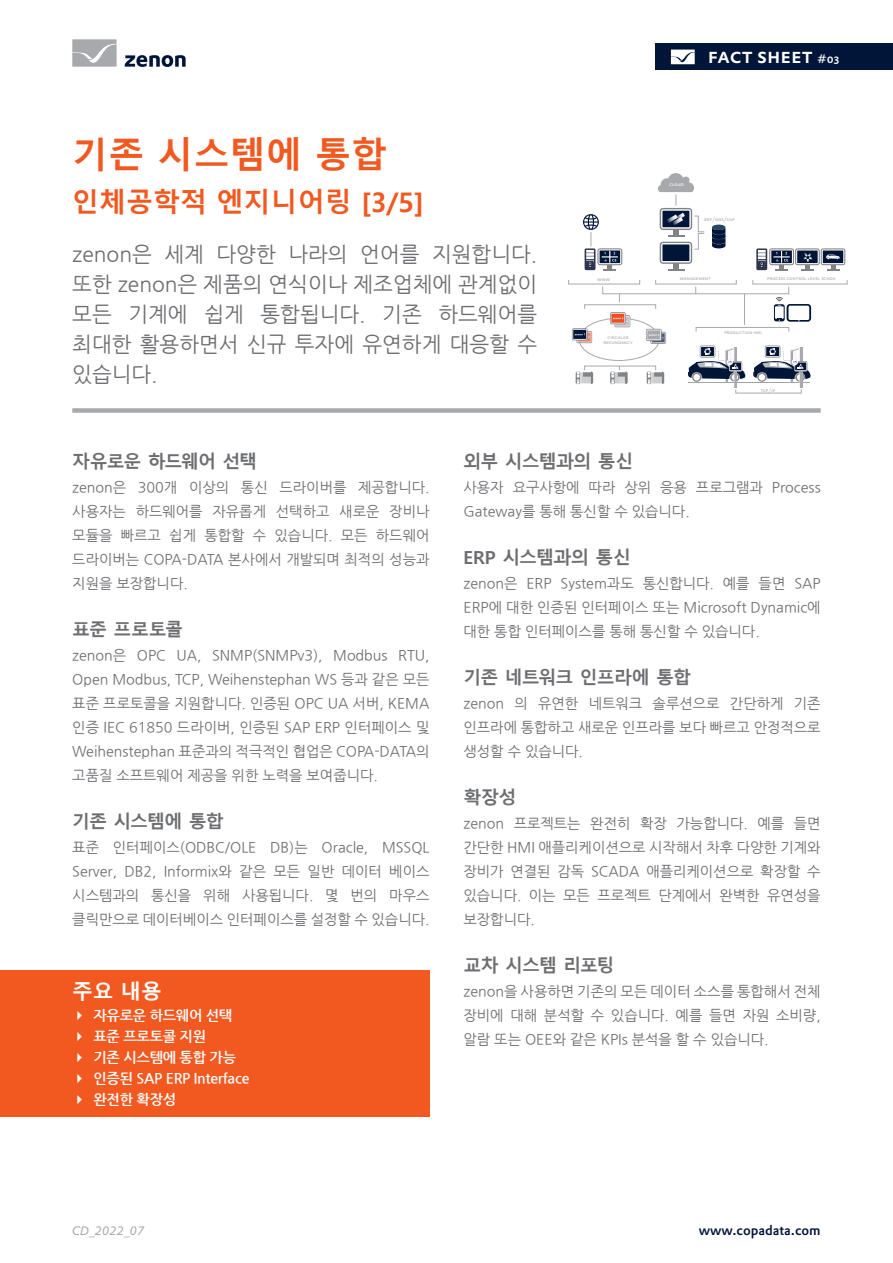
<style>
.page{position:relative;width:893px;height:1263px;background:#fff}
.page>*{position:absolute;margin:0;border:0;box-sizing:border-box;transform-origin:0 0}
.Header_Headline_oran{font:700 36px "Malgun Gothic";letter-spacing:.005em;color:#f15921}
.Header_Subheadline_o{font:700 27px "Malgun Gothic";color:#f15921}
.Header_Teaser_Text_K{font:21px/30px "Nanum Gothic";color:#6c6d70;text-align:justify}
.t1{font:500 21px "DTL Prokyon TOT Caps";color:#fff}
.t2{font:700 20.85px "Malgun Gothic";color:#fff}
.Bodytext_Headline_KR{font:700 18px "Malgun Gothic";letter-spacing:-.055em;color:#6c6d70}
.Bodytext_Headline_KR-2{font:700 18px "Malgun Gothic";letter-spacing:-.03em;color:#6c6d70}
.Normal_Body_Text_KR{font:14.25px/24px "Nanum Gothic";color:#6c6d70;text-align:justify}
.t3{font:700 14.25px/21px "Nanum Gothic";letter-spacing:-.02em;color:#fff}
.t4{font:500 13.5px "DTL Prokyon TOT";color:#001537}
.t5{font:italic 12px "DTL Prokyon TOT";color:#a8a9ad}
.t6{font:4.95px/4.9px "DTL Prokyon TOT Caps";color:#a8a9ad;text-align:center}
.t7{font:4.95px "DTL Prokyon TOT Caps";color:#fff}
.s1{font-size:12px}
</style>
<div class="page">
<div style="left:656px;top:44px;width:237px;height:26px;background:#001537"></div>
<svg style="left:671px;top:50px;width:24px;height:14px"></svg>
<svg style="left:125px;top:55px;width:61px;height:12px"></svg>
<svg style="left:72px;top:39px;width:45px;height:28px"></svg>
<div style="left:72px;top:408px;width:749px;height:5px;background:#a8a9ad"></div>
<svg style="left:610px;top:312px;width:20px;height:15px"></svg>
<svg style="left:576px;top:372px;width:17px;height:12px"></svg>
<svg style="left:647px;top:372px;width:17px;height:12px"></svg>
<div style="left:568px;top:280px;width:72px;height:4px;border:1px solid #a8a9ad"></div>
<div style="left:655px;top:280px;width:82px;height:4px;border:1px solid #a8a9ad"></div>
<div style="left:736px;top:389px;width:65px;height:4px;border:1px solid #a8a9ad"></div>
<div style="left:752px;top:280px;width:95px;height:4px;border:1px solid #a8a9ad"></div>
<div style="left:696px;top:327px;width:93px;height:5px;border:1px solid #a8a9ad"></div>
<div style="left:584px;top:304px;width:72px;height:5px;border:1px solid #a8a9ad"></div>
<div style="left:584px;top:366px;width:72px;height:4px;border:1px solid #a8a9ad"></div>
<div style="left:602px;top:286px;width:187px;height:8px;border:1px solid #a8a9ad"></div>
<hr style="left:744px;top:294px;width:1px;height:31px;background:#a8a9ad">
<svg style="left:610px;top:366px;width:18px;height:18px"></svg>
<hr style="left:746px;top:382px;width:64px;height:1px;background:#9da5ab">
<hr style="left:688px;top:382px;width:61px;height:1px;background:#9da5ab">
<svg style="left:658px;top:173px;width:47px;height:97px"></svg>
<svg style="left:756px;top:248px;width:89px;height:22px"></svg>
<svg style="left:646px;top:329px;width:20px;height:15px"></svg>
<svg style="left:583px;top:214px;width:39px;height:56px"></svg>
<svg style="left:572px;top:328px;width:20px;height:15px"></svg>
<div style="left:712px;top:225px;width:13px;height:5px;background:#294665;border-radius:50%"></div>
<svg style="left:712px;top:228px;width:13px;height:20px"></svg>
<svg style="left:774px;top:297px;width:37px;height:25px"></svg>
<svg style="left:753px;top:345px;width:58px;height:42px"></svg>
<svg style="left:688px;top:345px;width:57px;height:42px"></svg>
<div style="left:0;top:970px;width:429px;height:146px;background:#f15921"></div>
<p class="Header_Headline_oran" style="left:72px;top:134px;width:316px">기존 시스템에 통합</p>
<p class="Header_Subheadline_o" style="left:72px;top:187px;width:353px">인체공학적 엔지니어링 [3/5]</p>
<p class="Header_Teaser_Text_K" style="left:72px;top:240px;width:466px">zenon은 세계 다양한 나라의 언어를 지원합니다. 또한 zenon은 제품의 연식이나 제조업체에 관계없이 모든 기계에 쉽게 통합됩니다. 기존 하드웨어를 최대한 활용하면서 신규 투자에 유연하게 대응할 수 있습니다.</p>
<p class="t1" style="left:708px;top:42px;width:133px">fact sheet <span class="s1">#03</span></p>
<p class="t7" style="left:669px;top:181px;width:16px">cloud</p>
<p class="t6" style="left:704px;top:216px;width:32px">erp/mes/sap</p>
<p class="t6" style="left:597px;top:277px;width:14px">www</p>
<p class="t6" style="left:680px;top:276px;width:32px">management</p>
<p class="t6" style="left:767px;top:276px;width:70px">process control level scada</p>
<p class="t6" style="left:603px;top:335px;width:31px">circular redundancy</p>
<p class="t6" style="left:724px;top:329px;width:39px">production hmi</p>
<p class="t6" style="left:761px;top:387px;width:16px">tcp/ip</p>
<p class="Bodytext_Headline_KR" style="left:72px;top:451px;width:186px">자유로운 하드웨어 선택</p>
<p class="Normal_Body_Text_KR" style="left:72px;top:476px;width:359px">zenon은 300개 이상의 통신 드라이버를 제공합니다. 사용자는 하드웨어를 자유롭게 선택하고 새로운 장비나 모듈을 빠르고 쉽게 통합할 수 있습니다. 모든 하드웨어 드라이버는 COPA-DATA 본사에서 개발되며 최적의 성능과 지원을 보장합니다.</p>
<p class="Bodytext_Headline_KR" style="left:72px;top:619px;width:113px">표준 프로토콜</p>
<p class="Normal_Body_Text_KR" style="left:72px;top:644px;width:359px">zenon은 OPC UA, SNMP(SNMPv3), Modbus RTU, Open Modbus, TCP, Weihenstephan WS 등과 같은 모든 표준 프로토콜을 지원합니다. 인증된 OPC UA 서버, KEMA 인증 IEC 61850 드라이버, 인증된 SAP ERP 인터페이스 및 Weihenstephan 표준과의 적극적인 협업은 COPA-DATA의 고품질 소프트웨어 제공을 위한 노력을 보여줍니다.</p>
<p class="Bodytext_Headline_KR" style="left:72px;top:811px;width:153px">기존 시스템에 통합</p>
<p class="Normal_Body_Text_KR" style="left:72px;top:836px;width:359px">표준 인터페이스(ODBC/OLE DB)는 Oracle, MSSQL Server, DB2, Informix와 같은 모든 일반 데이터 베이스 시스템과의 통신을 위해 사용됩니다. 몇 번의 마우스 클릭만으로 데이터베이스 인터페이스를 설정할 수 있습니다.</p>
<h3 class="t2" style="left:72px;top:978px;width:91px">주요 내용</h3>
<p class="t3" style="left:94px;top:1005px;width:157px">자유로운 하드웨어 선택 표준 프로토콜 지원<br>기존 시스템에 통합 가능 인증된 SAP ERP Interface 완전한 확장성</p>
<p class="Bodytext_Headline_KR" style="left:463px;top:451px;width:171px">외부 시스템과의 통신</p>
<p class="Normal_Body_Text_KR" style="left:463px;top:476px;width:359px">사용자 요구사항에 따라 상위 응용 프로그램과 Process<br>Gateway를 통해 통신할 수 있습니다.</p>
<p class="Bodytext_Headline_KR-2" style="left:463px;top:547px;width:169px">ERP 시스템과의 통신</p>
<p class="Normal_Body_Text_KR" style="left:463px;top:572px;width:359px">zenon은 ERP System과도 통신합니다. 예를 들면 SAP ERP에 대한 인증된 인터페이스 또는 Microsoft Dynamic에 대한 통합 인터페이스를 통해 통신할 수 있습니다.</p>
<p class="Bodytext_Headline_KR" style="left:463px;top:667px;width:229px">기존 네트워크 인프라에 통합</p>
<p class="Normal_Body_Text_KR" style="left:463px;top:692px;width:359px">zenon 의 유연한 네트워크 솔루션으로 간단하게 기존 인프라에 통합하고 새로운 인프라를 보다 빠르고 안정적으로 생성할 수 있습니다.</p>
<p class="Bodytext_Headline_KR" style="left:463px;top:787px;width:54px">확장성</p>
<p class="Normal_Body_Text_KR" style="left:463px;top:812px;width:359px">zenon 프로젝트는 완전히 확장 가능합니다. 예를 들면 간단한 HMI 애플리케이션으로 시작해서 차후 다양한 기계와 장비가 연결된 감독 SCADA 애플리케이션으로 확장할 수 있습니다. 이는 모든 프로젝트 단계에서 완벽한 유연성을 보장합니다.</p>
<p class="Bodytext_Headline_KR" style="left:463px;top:955px;width:153px">교차 시스템 리포팅</p>
<p class="Normal_Body_Text_KR" style="left:463px;top:980px;width:359px">zenon을 사용하면 기존의 모든 데이터 소스를 통합해서 전체 장비에 대해 분석할 수 있습니다. 예를 들면 자원 소비량, 알람 또는 OEE와 같은 KPIs 분석을 할 수 있습니다.</p>
<p class="t5" style="left:72px;top:1223px;width:74px">CD_2022_07</p>
<p class="t4" style="left:699px;top:1221px;width:124px">www.copadata.com</p>
</div>
